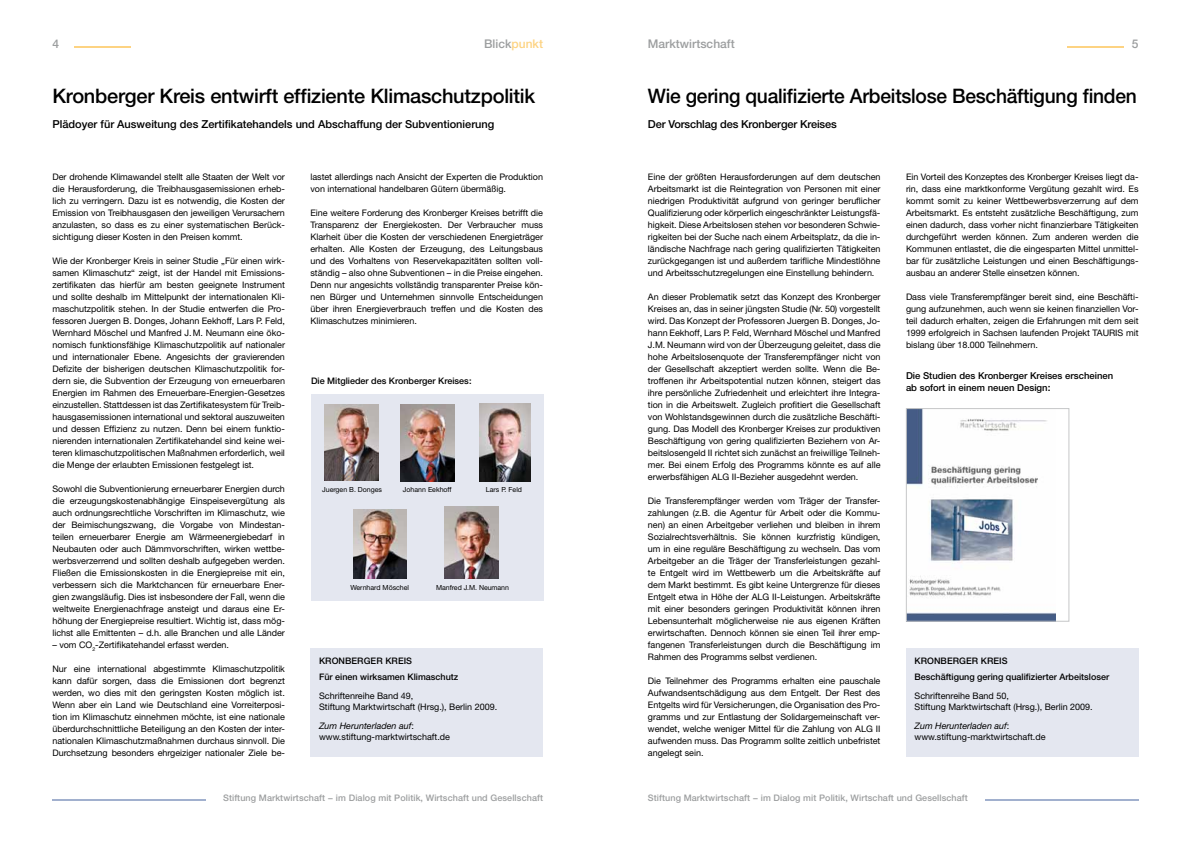
<style>
.page{position:relative;width:1191px;height:842px;background:#fff}
.page>*{position:absolute;margin:0;border:0;box-sizing:border-box;transform-origin:0 0}
.t1{font:500 20px "Helvetica Neue";letter-spacing:-.01em;color:#000;scale:.96 1}
.t2{font:500 20px "Helvetica Neue";letter-spacing:-.01em;color:#000}
.t3{font:500 12px "Helvetica Neue";color:#9c9e9f}
.t4{font:500 11px "Helvetica Neue";color:#000}
.t5{font:500 9.5px/12px "Helvetica Neue";color:#000}
.t6{font:9px/12px "Helvetica Neue";letter-spacing:-.005em;color:#000;text-align:justify}
.t7{font:500 9px/16.5px "Helvetica Neue";color:#000}
.t8{font:500 9px "Helvetica Neue";letter-spacing:.01em;color:#9c9e9f}
.t9{font:7px "Helvetica Neue";color:#000}
.s1{color:#fdd382}
.s2{font-style:italic}
.s3{font-size:10px}
</style>
<div class="page">
<hr style="left:74px;top:47px;width:56px;height:1px;background:#fdd382">
<hr style="left:52px;top:799px;width:154px;height:2px;background:#a1b0ce">
<hr style="left:1067px;top:46px;width:56px;height:2px;background:#fdd382">
<hr style="left:985px;top:799px;width:153px;height:2px;background:#a1b0ce">
<div style="left:906px;top:648px;width:232px;height:108px;background:#e4e7f0"></div>
<div style="left:310px;top:648px;width:233px;height:108px;background:#e4e7f0"></div>
<div style="left:311px;top:394px;width:232px;height:207px;background:#e4e7f0"></div>
<img style="left:401px;top:405px;width:53px;height:77px">
<img style="left:324px;top:405px;width:54px;height:75px">
<img style="left:479px;top:404px;width:51px;height:78px">
<img style="left:445px;top:507px;width:53px;height:72px">
<img style="left:353px;top:509px;width:54px;height:70px">
<img style="left:908px;top:410px;width:147px;height:209px">
<div style="left:906px;top:408px;width:163px;height:213px;border:1px solid #c6c7c8"></div>
<h2 class="t3" style="left:52px;top:37px;width:8px">4</h2>
<h2 class="t3" style="left:484px;top:37px;width:60px">Blick<span class="s1">punkt</span></h2>
<h1 class="t2" style="left:52px;top:84px;width:484px">Kronberger Kreis entwirft effiziente Klimaschutzpolitik</h1>
<p class="t4" style="left:52px;top:118px;width:443px">Plädoyer für Ausweitung des Zertifikatehandels und Abschaffung der Subventionierung</p>
<p class="t6" style="left:52px;top:171px;width:234px">Der drohende Klimawandel stellt alle Staaten der Welt vor die Herausforderung, die Treibhausgasemissionen erheb&shy;lich zu verringern. Dazu ist es notwendig, die Kosten der Emission von Treibhausgasen den jeweiligen Verursachern anzulasten, so dass es zu einer systematischen Berück&shy;sichtigung dieser Kosten in den Preisen kommt.</p>
<p class="t6" style="left:52px;top:255px;width:234px">Wie der Kronberger Kreis in seiner Studie „Für einen wirk&shy;samen Klimaschutz“ zeigt, ist der Handel mit Emissions&shy;zertifikaten das hierfür am besten geeignete Instrument und sollte deshalb im Mittelpunkt der internationalen Kli&shy;maschutzpolitik stehen. In der Studie entwerfen die Pro&shy;fessoren Juergen B. Donges, Johann Eekhoff, Lars P. Feld, Wernhard Möschel und Manfred J.M. Neumann eine öko&shy;nomisch funktionsfähige Klimaschutzpolitik auf nationaler und internationaler Ebene. Angesichts der gravierenden Defizite der bisherigen deutschen Klimaschutzpolitik for&shy;dern sie, die Subvention der Erzeugung von erneuerbaren Energien im Rahmen des Erneuerbare-Energien-Gesetzes einzustellen. Stattdessen ist das Zertifikatesystem für Treib&shy;hausgasemissionen international und sektoral auszuweiten und dessen Effizienz zu nutzen. Denn bei einem funktio&shy;nierenden internationalen Zertifikatehandel sind keine wei&shy;teren klimaschutzpolitischen Maßnahmen erforderlich, weil die Menge der erlaubten Emissionen festgelegt ist.</p>
<p class="t6" style="left:52px;top:483px;width:234px">Sowohl die Subventionierung erneuerbarer Energien durch die erzeugungskostenabhängige Einspeisevergütung als auch ordnungsrechtliche Vorschriften im Klimaschutz, wie der Beimischungszwang, die Vorgabe von Mindestan&shy;teilen erneuerbarer Energie am Wärmeenergiebedarf in Neubauten oder auch Dämmvorschriften, wirken wettbe&shy;werbsverzerrend und sollten deshalb aufgegeben werden.<br>Fließen die Emissionskosten in die Energiepreise mit ein, verbessern sich die Marktchancen für erneuerbare Ener&shy;gien zwangsläufig. Dies ist insbesondere der Fall, wenn die weltweite Energienachfrage ansteigt und daraus eine Er&shy;höhung der Energiepreise resultiert. Wichtig ist, dass mög&shy;lichst alle Emittenten – d.h. alle Branchen und alle Länder</p>
<p class="t6" style="left:52px;top:639px;width:178px">– vom CO<sub>2</sub>-Zertifikatehandel erfasst werden.</p>
<p class="t6" style="left:52px;top:663px;width:234px">Nur eine international abgestimmte Klimaschutzpolitik kann dafür sorgen, dass die Emissionen dort begrenzt werden, wo dies mit den geringsten Kosten möglich ist.<br>Wenn aber ein Land wie Deutschland eine Vorreiterposi&shy;tion im Klimaschutz einnehmen möchte, ist eine nationale überdurchschnittliche Beteiligung an den Kosten der inter&shy;nationalen Klimaschutzmaßnahmen durchaus sinnvoll. Die Durchsetzung besonders ehrgeiziger nationaler Ziele be-</p>
<p class="t6" style="left:310px;top:171px;width:234px">lastet allerdings nach Ansicht der Experten die Produktion von international handelbaren Gütern übermäßig.</p>
<p class="t6" style="left:310px;top:207px;width:234px">Eine weitere Forderung des Kronberger Kreises betrifft die Transparenz der Energiekosten. Der Verbraucher muss Klarheit über die Kosten der verschiedenen Energieträger erhalten. Alle Kosten der Erzeugung, des Leitungsbaus und des Vorhaltens von Reservekapazitäten sollten voll&shy;ständig – also ohne Subventionen – in die Preise eingehen.<br>Denn nur angesichts vollständig transparenter Preise kön&shy;nen Bürger und Unternehmen sinnvolle Entscheidungen über ihren Energieverbrauch treffen und die Kosten des Klimaschutzes minimieren.</p>
<p class="t7" style="left:311px;top:372px;width:162px">Die Mitglieder des Kronberger Kreises:</p>
<p class="t9" style="left:322px;top:485px;width:61px">Juergen B. Donges</p>
<p class="t9" style="left:403px;top:485px;width:50px">Johann Eekhoff</p>
<p class="t9" style="left:486px;top:485px;width:38px">Lars P. Feld</p>
<p class="t9" style="left:350px;top:583px;width:60px">Wernhard Möschel</p>
<p class="t9" style="left:436px;top:583px;width:74px">Manfred J.M. Neumann</p>
<p class="t7" style="left:319px;top:652px;width:141px">KRONBERGER KREIS<br>Für einen wirksamen Klimaschutz</p>
<p class="t6" style="left:319px;top:691px;width:180px;line-height:10.8px">Schriftenreihe Band 49,<br>Stiftung Marktwirtschaft (Hrsg.), Berlin 2009.</p>
<p class="t6" style="left:319px;top:721px;width:132px;line-height:10.8px"><span class="s2">Zum Herunterladen auf</span>: www.stiftung-marktwirtschaft.de</p>
<p class="t8" style="left:223px;top:792px;width:321px">Stiftung Marktwirtschaft − im Dialog mit Politik, Wirtschaft und Gesellschaft</p>
<h2 class="t3" style="left:648px;top:37px;width:88px">Marktwirtschaft</h2>
<h2 class="t3" style="left:1131px;top:37px;width:8px">5</h2>
<h1 class="t1" style="left:648px;top:84px;width:511px">Wie gering qualifizierte Arbeitslose Beschäftigung finden</h1>
<p class="t4" style="left:648px;top:118px;width:190px">Der Vorschlag des Kronberger Kreises</p>
<p class="t6" style="left:648px;top:171px;width:234px">Eine der größten Herausforderungen auf dem deutschen Arbeitsmarkt ist die Reintegration von Personen mit einer niedrigen Produktivität aufgrund von geringer beruflicher Qualifizierung oder körperlich eingeschränkter Leistungsfä&shy;higkeit. Diese Arbeitslosen stehen vor besonderen Schwie&shy;rigkeiten bei der Suche nach einem Arbeitsplatz, da die in&shy;ländische Nachfrage nach gering qualifizierten Tätigkeiten zurückgegangen ist und außerdem tarifliche Mindestlöhne und Arbeitsschutzregelungen eine Einstellung behindern.</p>
<p class="t6" style="left:648px;top:291px;width:234px">An dieser Problematik setzt das Konzept des Kronberger Kreises an, das in seiner jüngsten Studie (Nr. 50) vorgestellt wird. Das Konzept der Professoren Juergen B. Donges, Jo&shy;hann Eekhoff, Lars P. Feld, Wernhard Möschel und Manfred J.M. Neumann wird von der Überzeugung geleitet, dass die hohe Arbeitslosenquote der Transferempfänger nicht von der Gesellschaft akzeptiert werden sollte. Wenn die Be&shy;troffenen ihr Arbeitspotential nutzen können, steigert das ihre persönliche Zufriedenheit und erleichtert ihre Integra&shy;tion in die Arbeitswelt. Zugleich profitiert die Gesellschaft von Wohlstandsgewinnen durch die zusätzliche Beschäfti&shy;gung. Das Modell des Kronberger Kreises zur produktiven Beschäftigung von gering qualifizierten Beziehern von Ar&shy;beitslosengeld II richtet sich zunächst an freiwillige Teilneh&shy;mer. Bei einem Erfolg des Programms könnte es auf alle erwerbsfähigen ALG II-Bezieher ausgedehnt werden.</p>
<p class="t6" style="left:648px;top:495px;width:234px">Die Transferempfänger werden vom Träger der Transfer&shy;zahlungen (z.B. die Agentur für Arbeit oder die Kommu&shy;nen) an einen Arbeitgeber verliehen und bleiben in ihrem Sozialrechtsverhältnis. Sie können kurzfristig kündigen, um in eine reguläre Beschäftigung zu wechseln. Das vom Arbeitgeber an die Träger der Transferleistungen gezahl&shy;te Entgelt wird im Wettbewerb um die Arbeitskräfte auf dem Markt bestimmt. Es gibt keine Untergrenze für dieses Entgelt etwa in Höhe der ALG II-Leistungen. Arbeitskräfte mit einer besonders geringen Produktivität können ihren Lebensunterhalt möglicherweise nie aus eigenen Kräften erwirtschaften. Dennoch können sie einen Teil ihrer emp&shy;fangenen Transferleistungen durch die Beschäftigung im Rahmen des Programms selbst verdienen.</p>
<p class="t6" style="left:648px;top:675px;width:234px">Die Teilnehmer des Programms erhalten eine pauschale Aufwandsentschädigung aus dem Entgelt. Der Rest des Entgelts wird für Versicherungen, die Organisation des Pro&shy;gramms und zur Entlastung der Solidargemeinschaft ver&shy;wendet, welche weniger Mittel für die Zahlung von ALG II aufwenden muss. Das Programm sollte zeitlich unbefristet angelegt sein.</p>
<p class="t6" style="left:906px;top:171px;width:234px">Ein Vorteil des Konzeptes des Kronberger Kreises liegt da&shy;rin, dass eine marktkonforme Vergütung gezahlt wird. Es kommt somit zu keiner Wettbewerbsverzerrung auf dem Arbeitsmarkt. Es entsteht zusätzliche Beschäftigung, zum einen dadurch, dass vorher nicht finanzierbare Tätigkeiten durchgeführt werden können. Zum anderen werden die Kommunen entlastet, die die eingesparten Mittel unmittel&shy;bar für zusätzliche Leistungen und einen Beschäftigungs&shy;ausbau an anderer Stelle einsetzen können.</p>
<p class="t6" style="left:906px;top:291px;width:234px">Dass viele Transferempfänger bereit sind, eine Beschäfti&shy;gung aufzunehmen, auch wenn sie keinen finanziellen Vor&shy;teil dadurch erhalten, zeigen die Erfahrungen mit dem seit 1999 erfolgreich in Sachsen laufenden Projekt TAURIS mit bislang über 18.000 Teilnehmern.</p>
<p class="t5" style="left:906px;top:369px;width:209px">Die Studien des Kronberger Kreises erscheinen ab sofort in einem neuen Design<span class="s3">:</span></p>
<p class="t7" style="left:914px;top:652px;width:196px">KRONBERGER KREIS<br>Beschäftigung gering qualifizierter Arbeitsloser</p>
<p class="t6" style="left:914px;top:691px;width:180px;line-height:10.8px">Schriftenreihe Band 50,<br>Stiftung Marktwirtschaft (Hrsg.), Berlin 2009.</p>
<p class="t6" style="left:914px;top:721px;width:132px;line-height:10.8px"><span class="s2">Zum Herunterladen auf</span>: www.stiftung-marktwirtschaft.de</p>
<p class="t8" style="left:648px;top:792px;width:321px">Stiftung Marktwirtschaft − im Dialog mit Politik, Wirtschaft und Gesellschaft</p>
</div>
